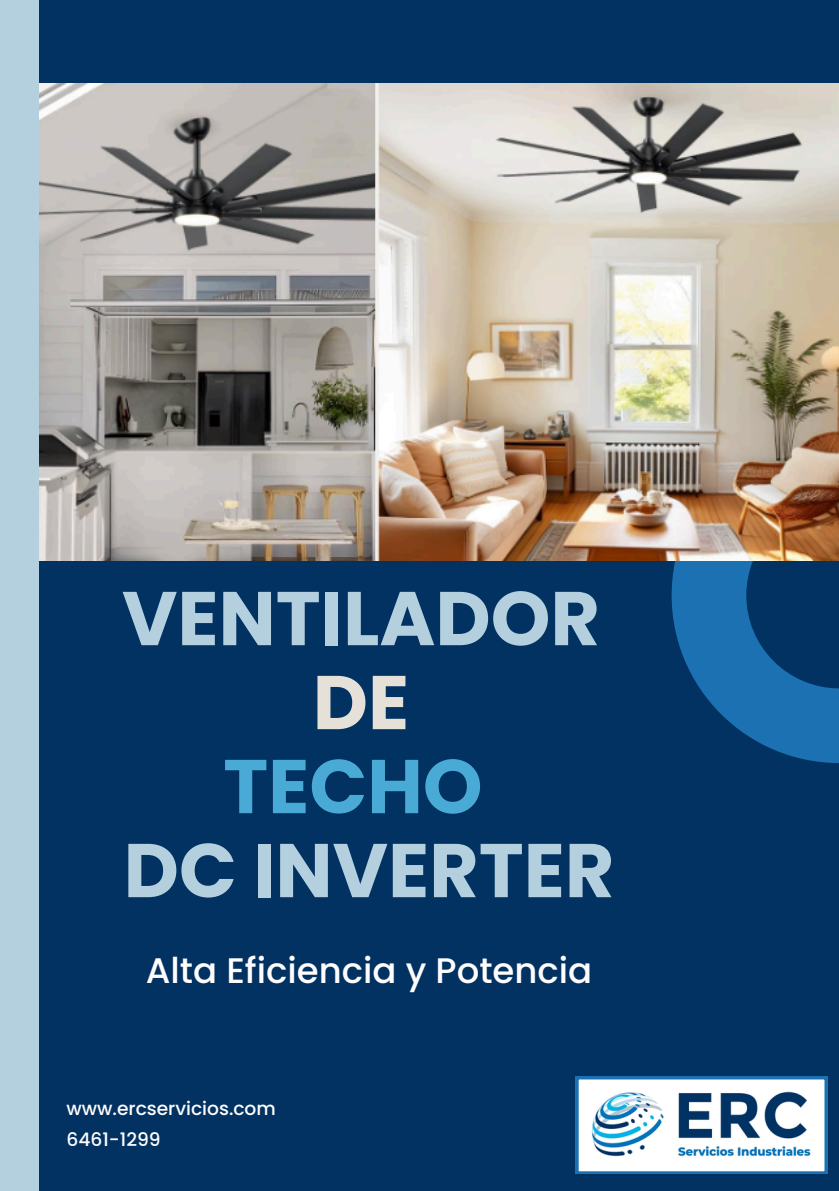
<style>
.page{position:relative;width:839px;height:1191px;background:#fff}
.page>*{position:absolute;margin:0;border:0;box-sizing:border-box;transform-origin:0 0}
.t1{font:700 76px/84px "Poppins";color:#b4d0df;text-align:center}
.t2{font:500 35.4px "Poppins";color:#fefcfc}
.t3{font:500 18.6px "Poppins";color:#fefcfc}
.s1{color:#e5e1d9}
.s2{color:#49abd5}
</style>
<div class="page">
<div style="left:0;top:0;width:838px;height:1191px;background:#023262"></div>
<svg style="left:671px;top:561px;width:167px;height:202px;fill:#1b71b1"></svg>
<img style="left:39px;top:84px;width:799px;height:477px">
<div style="left:0;top:0;width:39px;height:1191px;background:#b4d0df"></div>
<svg style="left:575px;top:1076px;width:252px;height:98px;background:#b9cfde"></svg>
<h2 class="t1" style="left:122px;top:577px;width:494px">VENTILADOR<br><span class="s1">DE<br></span><span class="s2">TECHO<br></span>DC INVERTER</h2>
<h1 class="t2" style="left:146px;top:946px;width:448px">Alta Eficiencia y Potencia</h1>
<p class="t3" style="left:66px;top:1095px;width:211px">www.ercservicios.com</p>
<p class="t3" style="left:66px;top:1127px;width:96px">6461-1299</p>
</div>
